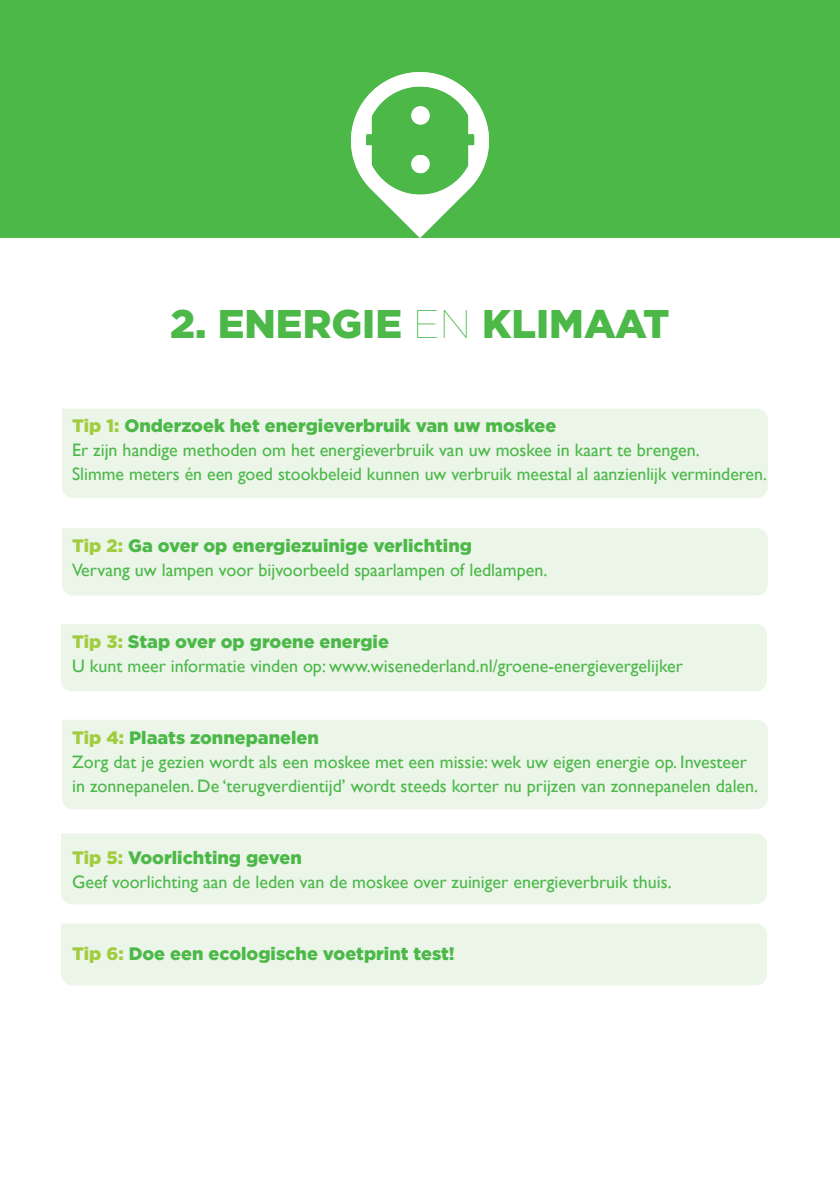
<style>
.page{position:relative;width:840px;height:1191px;background:#fff}
.page>*{position:absolute;margin:0;border:0;box-sizing:border-box;transform-origin:0 0}
.t1{font:900 40px "Gotham";color:#4bb848}
.t2{font:18px/24px "Gill Sans";color:#4bb848}
.t3{font:900 18px "Gotham";color:#4bb848}
.s1{font-weight:100}
.s2{color:#a1cc3e}
</style>
<div class="page">
<div style="left:62px;top:409px;width:705px;height:89px;background:#ebf5e8"></div>
<div style="left:62px;top:528px;width:705px;height:67px;background:#ebf5e8"></div>
<div style="left:61px;top:624px;width:705px;height:67px;background:#ebf5e8"></div>
<div style="left:62px;top:720px;width:705px;height:89px;background:#ebf5e8"></div>
<div style="left:61px;top:833px;width:705px;height:71px;background:#ebf5e8"></div>
<div style="left:61px;top:924px;width:705px;height:61px;background:#ebf5e8"></div>
<div style="left:0;top:0;width:839px;height:237px;background:#4bb848"></div>
<img style="left:351px;top:72px;width:137px;height:165px">
<p class="t1" style="left:170px;top:296px;width:500px">2. ENERGIE <span class="s1">EN</span> KLIMAAT</p>
<p class="t3" style="left:72px;top:413px;width:485px"><span class="s2">Tip 1:</span> Onderzoek het energieverbruik van uw moskee</p>
<p class="t2" style="left:72px;top:438px;width:696px">Er zijn handige methoden om het energieverbruik van uw moskee in kaart te brengen.<br>Slimme meters én een goed stookbeleid kunnen uw verbruik meestal al aanzienlijk verminderen.</p>
<p class="t3" style="left:72px;top:533px;width:401px"><span class="s2">Tip 2:</span> Ga over op energiezuinige verlichting</p>
<p class="t2" style="left:72px;top:558px;width:476px">Vervang uw lampen voor bijvoorbeeld spaarlampen of ledlampen.</p>
<p class="t3" style="left:72px;top:629px;width:318px"><span class="s2">Tip 3:</span> Stap over op groene energie</p>
<p class="t2" style="left:72px;top:654px;width:612px">U kunt meer informatie vinden op: www.wisenederland.nl/groene-energievergelijker</p>
<p class="t3" style="left:72px;top:725px;width:248px"><span class="s2">Tip 4:</span> Plaats zonnepanelen</p>
<p class="t2" style="left:72px;top:750px;width:687px">Zorg dat je gezien wordt als een moskee met een missie: wek uw eigen energie op. Investeer in zonnepanelen. De ‘terugverdientijd’ wordt steeds korter nu prijzen van zonnepanelen dalen.</p>
<p class="t3" style="left:72px;top:845px;width:231px"><span class="s2">Tip 5:</span> Voorlichting geven</p>
<p class="t2" style="left:72px;top:870px;width:600px">Geef voorlichting aan de leden van de moskee over zuiniger energieverbruik thuis.</p>
<p class="t3" style="left:72px;top:941px;width:384px"><span class="s2">Tip 6:</span> Doe een ecologische voetprint test!</p>
</div>
